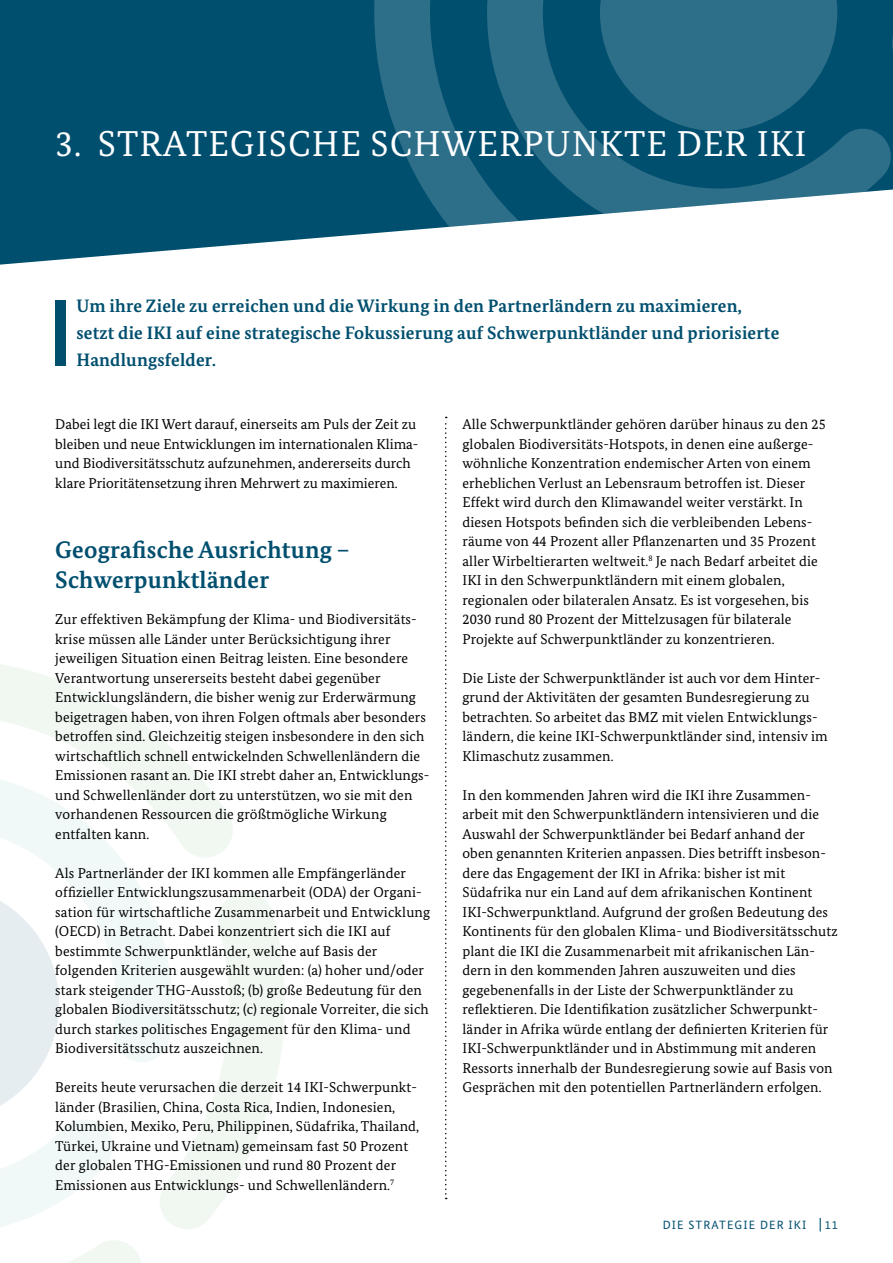
<style>
.page{position:relative;width:893px;height:1263px;background:#fff}
.page>*{position:absolute;margin:0;border:0;box-sizing:border-box;transform-origin:0 0}
.t1{font:36px "Bundes Serif";letter-spacing:.03em;color:#fff}
.t2{font:700 24px/30px "Bundes Serif";letter-spacing:.01em;color:#014f6f}
.t3{font:700 18px/27px "Bundes Serif";letter-spacing:.01em;color:#014f6f}
.t4{font:14.25px/19.5px "Bundes Serif";letter-spacing:.01em;color:#000}
.t5{font:12px "Bundes Sans";letter-spacing:.09em;color:#014f6f}
</style>
<div class="page">
<div style="left:0;top:0;width:374px;height:265px;background:#014f6f"></div>
<svg style="left:552px;top:0;width:341px;height:219px;background:#296b85"></svg>
<svg style="left:374px;top:0;width:178px;height:234px;background:#206480"></svg>
<svg style="left:445px;top:417px;width:2px;height:782px"></svg>
<svg style="left:0;top:858px;width:156px;height:369px"></svg>
<svg style="left:156px;top:892px;width:129px;height:337px"></svg>
<svg style="left:0;top:664px;width:233px;height:194px"></svg>
<svg style="left:68px;top:1240px;width:73px;height:23px"></svg>
<div style="left:55px;top:300px;width:11px;height:66px;background:#014f6f"></div>
<svg style="left:820px;top:1218px;width:1px;height:13px"></svg>
<h1 class="t1" style="left:55px;top:122px;width:753px">3. STRATEGISCHE SCHWERPUNKTE DER IKI</h1>
<p class="t3" style="left:77px;top:292px;width:704px">Um ihre Ziele zu erreichen und die Wirkung in den Partnerländern zu maximieren, setzt die IKI auf eine strategische Fokussierung auf Schwerpunktländer und priorisierte<br>Handlungsfelder.</p>
<p class="t4" style="left:55px;top:414px;width:365px">Dabei legt die IKI Wert darauf, einerseits am Puls der Zeit zu bleiben und neue Entwicklungen im internationalen Klima&shy;und Biodiversitätsschutz aufzunehmen, andererseits durch klare Prioritätensetzung ihren Mehrwert zu maximieren.</p>
<h2 class="t2" style="left:55px;top:535px;width:296px">Geografische Ausrichtung –<br>Schwerpunktländer</h2>
<p class="t4" style="left:55px;top:609px;width:376px">Zur effektiven Bekämpfung der Klima- und Biodiversitäts&shy;krise müssen alle Länder unter Berücksichtigung ihrer jeweiligen Situation einen Beitrag leisten. Eine besondere Verantwortung unsererseits besteht dabei gegenüber Entwicklungsländern, die bisher wenig zur Erderwärmung beigetragen haben, von ihren Folgen oftmals aber besonders betroffen sind. Gleichzeitig steigen insbesondere in den sich wirtschaftlich schnell entwickelnden Schwellenländern die Emissionen rasant an. Die IKI strebt daher an, Entwicklungs&shy;und Schwellenländer dort zu unterstützen, wo sie mit den vorhandenen Ressourcen die größtmögliche Wirkung entfalten kann.</p>
<p class="t4" style="left:55px;top:863px;width:376px">Als Partnerländer der IKI kommen alle Empfängerländer offizieller Entwicklungszusammenarbeit (ODA) der Organi&shy;sation für wirtschaftliche Zusammenarbeit und Entwicklung (OECD) in Betracht. Dabei konzentriert sich die IKI auf bestimmte Schwerpunktländer, welche auf Basis der folgenden Kriterien ausgewählt wurden: (a) hoher und/oder stark steigender THG-Ausstoß; (b) große Bedeutung für den globalen Biodiversitätsschutz; (c) regionale Vorreiter, die sich durch starkes politisches Engagement für den Klima- und Biodiversitätsschutz auszeichnen.</p>
<p class="t4" style="left:55px;top:1077px;width:365px">Bereits heute verursachen die derzeit 14 IKI-Schwerpunkt&shy;länder (Brasilien, China, Costa Rica, Indien, Indonesien, Kolumbien, Mexiko, Peru, Philippinen, Südafrika, Thailand, Türkei, Ukraine und Vietnam) gemeinsam fast 50 Prozent der globalen THG-Emissionen und rund 80 Prozent der Emissionen aus Entwicklungs- und Schwellenländern.<sup>7</sup></p>
<p class="t4" style="left:462px;top:414px;width:365px">Alle Schwerpunktländer gehören darüber hinaus zu den 25 globalen Biodiversitäts-Hotspots, in denen eine außerge&shy;wöhnliche Konzentration endemischer Arten von einem erheblichen Verlust an Lebensraum betroffen ist. Dieser Effekt wird durch den Klimawandel weiter verstärkt. In diesen Hotspots befinden sich die verbleibenden Lebens&shy;räume von 44 Prozent aller Pflanzenarten und 35 Prozent aller Wirbeltierarten weltweit.<sup>8</sup> Je nach Bedarf arbeitet die IKI in den Schwerpunktländern mit einem globalen, regionalen oder bilateralen Ansatz. Es ist vorgesehen, bis 2030 rund 80 Prozent der Mittelzusagen für bilaterale Projekte auf Schwerpunktländer zu konzentrieren.</p>
<p class="t4" style="left:462px;top:668px;width:367px">Die Liste der Schwerpunktländer ist auch vor dem Hinter&shy;grund der Aktivitäten der gesamten Bundesregierung zu betrachten. So arbeitet das BMZ mit vielen Entwicklungs&shy;ländern, die keine IKI-Schwerpunktländer sind, intensiv im Klimaschutz zusammen.</p>
<p class="t4" style="left:462px;top:785px;width:377px">In den kommenden Jahren wird die IKI ihre Zusammen&shy;arbeit mit den Schwerpunktländern intensivieren und die Auswahl der Schwerpunktländer bei Bedarf anhand der oben genannten Kriterien anpassen. Dies betrifft insbeson&shy;dere das Engagement der IKI in Afrika: bisher ist mit Südafrika nur ein Land auf dem afrikanischen Kontinent IKI-Schwerpunktland. Aufgrund der großen Bedeutung des Kontinents für den globalen Klima- und Biodiversitätsschutz plant die IKI die Zusammenarbeit mit afrikanischen Län&shy;dern in den kommenden Jahren auszuweiten und dies gegebenenfalls in der Liste der Schwerpunktländer zu reflektieren. Die Identifikation zusätzlicher Schwerpunkt&shy;länder in Afrika würde entlang der definierten Kriterien für IKI-Schwerpunktländer und in Abstimmung mit anderen Ressorts innerhalb der Bundesregierung sowie auf Basis von Gesprächen mit den potentiellen Partnerländern erfolgen.</p>
<p class="t5" style="left:663px;top:1217px;width:145px">DIE STRATEGIE DER IKI</p>
<p class="t5" style="left:825px;top:1217px;width:14px">11</p>
</div>
